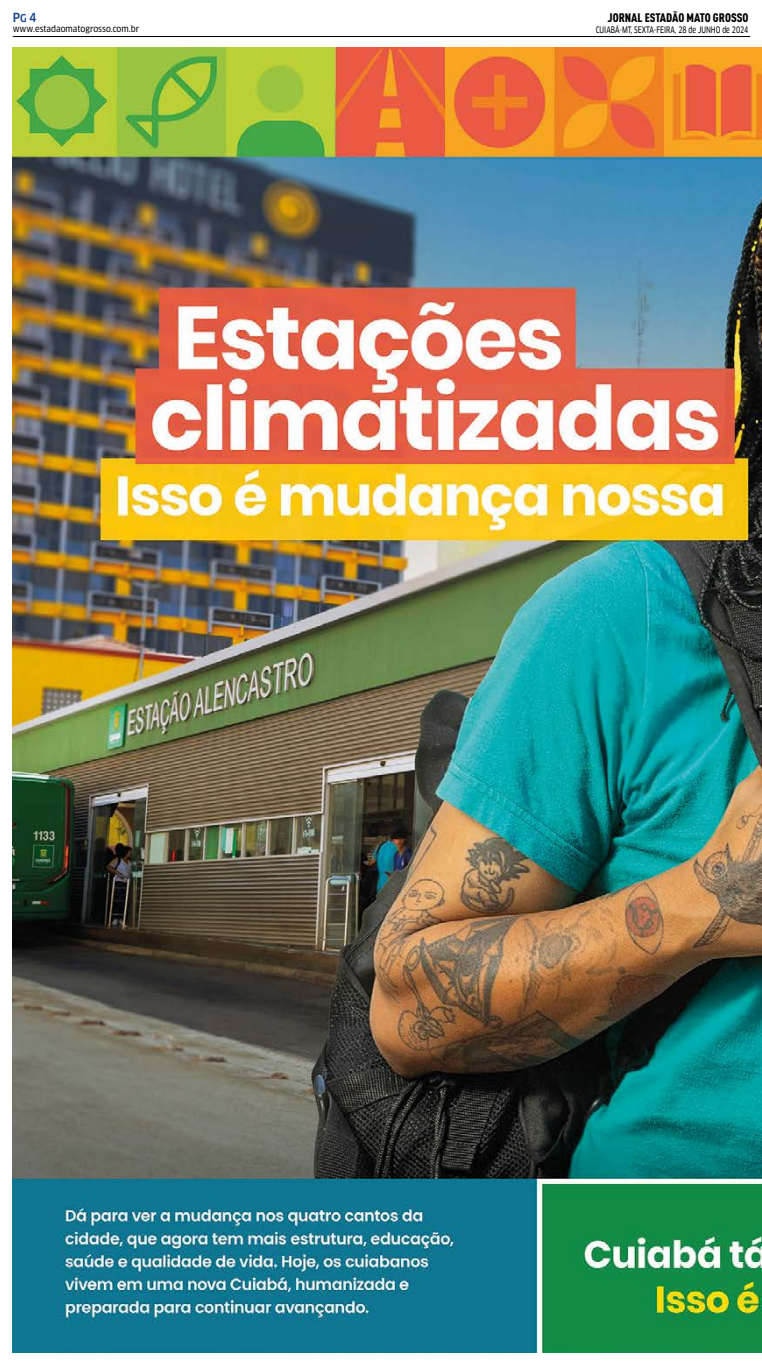
<style>
.page{position:relative;width:762px;height:1365px;background:#fff}
.page>*{position:absolute;margin:0;border:0;box-sizing:border-box;transform-origin:0 0}
.t1{font:12.25px "DIN Cond Black Alternate";color:#000}
.t2{font:500 condensed 12.25px "Clan OT";color:#17428b}
.t3{font:8.75px "Clan OT Narrow News";color:#000;scale:.8 1}
.t4{font:8.75px "Clan OT Narrow News";color:#000}
.s1{font-size:10.5px}
</style>
<div class="page">
<hr style="left:13px;top:36px;width:737px;height:1px;background:#000">
<img style="left:13px;top:48px;width:748px;height:1304px">
<h1 class="t2" style="left:13px;top:10px;width:25px">P<span class="s1">G</span> 4</h1>
<p class="t4" style="left:13px;top:24px;width:128px">www.estadaomatogrosso.com.br</p>
<h1 class="t1" style="left:607px;top:10px;width:142px">JORNAL ESTADÃO MATO GROSSO</h1>
<p class="t3" style="left:595px;top:25px;width:192px">CUIABÁ-MT, SEXTA-FEIRA, 28 de JUNHO de 2024</p>
</div>
